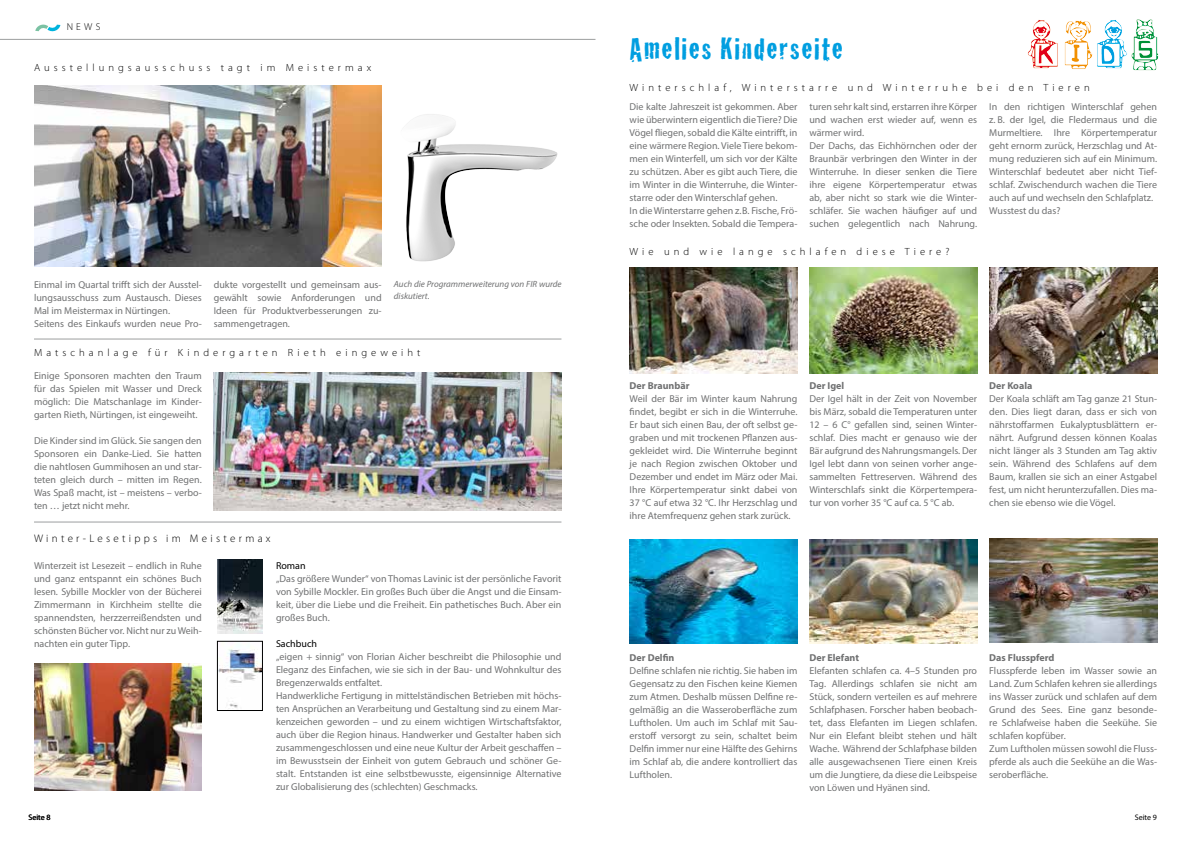
<style>
.page{position:relative;width:1191px;height:842px;background:#fff}
.page>*{position:absolute;margin:0;border:0;box-sizing:border-box;transform-origin:0 0}
.t1{font:31.8px "Cracked";letter-spacing:.05em;color:#009ee0}
.t2{font:300 11px "Myriad Pro";letter-spacing:.3em;color:#000}
.t3{font:300 10.4px "Myriad Pro";letter-spacing:.38em;color:#000}
.t4{font:10px/13px "Myriad Pro";color:#707172;text-align:justify}
.t5{font:700 10px "Myriad Pro";color:#707172}
.t6{font:10px "Myriad Pro";color:#000}
.t7{font:300 10px "Myriad Pro";color:#000}
.t8{font:italic 9px/12px "Myriad Pro";color:#707172}
.t9{font:8px "Myriad Pro";color:#000}
</style>
<div class="page">
<svg style="left:35px;top:24px;width:25px;height:8px"></svg>
<hr style="left:0;top:39px;width:595px;height:1px;background:#9c9e9f">
<img style="left:1027px;top:19px;width:132px;height:52px">
<img style="left:629px;top:539px;width:168px;height:105px">
<img style="left:809px;top:539px;width:168px;height:104px">
<img style="left:989px;top:539px;width:168px;height:104px">
<img style="left:989px;top:267px;width:168px;height:106px">
<img style="left:809px;top:267px;width:168px;height:106px">
<img style="left:629px;top:267px;width:168px;height:106px">
<hr style="left:34px;top:339px;width:527px;height:1px;background:#9c9e9f">
<hr style="left:34px;top:522px;width:527px;height:1px;background:#9c9e9f">
<img style="left:34px;top:86px;width:348px;height:181px">
<img style="left:214px;top:373px;width:347px;height:137px">
<img style="left:406px;top:114px;width:152px;height:148px">
<img style="left:217px;top:560px;width:45px;height:74px">
<img style="left:219px;top:647px;width:41px;height:61px">
<div style="left:217px;top:641px;width:45px;height:70px;border:1px solid #000"></div>
<img style="left:34px;top:664px;width:168px;height:127px">
<p class="t7" style="left:67px;top:22px;width:35px">News</p>
<p class="t3" style="left:34px;top:62px;width:339px">Ausstellungsausschuss tagt im Meistermax</p>
<p class="t4" style="left:34px;top:278px;width:169px;text-align:left">Einmal im Quartal trifft sich der Ausstel&shy;lungsausschuss zum Austausch. Dieses Mal im Meistermax in Nürtingen.<br>Seitens des Einkaufs wurden neue Pro-</p>
<p class="t4" style="left:214px;top:278px;width:169px">dukte vorgestellt und gemeinsam aus&shy;gewählt sowie Anforderungen und Ideen für Produktverbesserungen zu&shy;sammengetragen.</p>
<p class="t8" style="left:394px;top:278px;width:169px">Auch die Programmerweiterung von FIR wurde diskutiert.</p>
<p class="t3" style="left:34px;top:347px;width:388px">Matschanlage für Kindergarten R ieth eingeweiht</p>
<p class="t4" style="left:34px;top:369px;width:169px">Einige Sponsoren machten den Traum für das Spielen mit Wasser und Dreck möglich: Die Matschanlage im Kinder&shy;garten Rieth, Nürtingen, ist eingeweiht.</p>
<p class="t4" style="left:34px;top:434px;width:169px">Die Kinder sind im Glück. Sie sangen den Sponsoren ein Danke-Lied. Sie hatten die nahtlosen Gummihosen an und star&shy;teten gleich durch – mitten im Regen.<br>Was Spaß macht, ist – meistens – verbo&shy;ten … jetzt nicht mehr.</p>
<p class="t2" style="left:34px;top:532px;width:238px">Winter-Lesetipps im Meistermax</p>
<p class="t4" style="left:34px;top:558px;width:169px">Winterzeit ist Lesezeit – endlich in Ruhe und ganz entspannt ein schönes Buch lesen. Sybille Mockler von der Bücherei Zimmermann in Kirchheim stellte die spannendsten, herzzerreißendsten und schönsten Bücher vor. Nicht nur zu Weih&shy;nachten ein guter Tipp.</p>
<p class="t9" style="left:28px;top:812px;width:24px">Seite 8</p>
<p class="t6" style="left:276px;top:559px;width:31px">Roman</p>
<p class="t4" style="left:276px;top:571px;width:287px">„Das größere Wunder“ von Thomas Lavinic ist der persönliche Favorit von Sybille Mockler. Ein großes Buch über die Angst und die Einsam&shy;keit, über die Liebe und die Freiheit. Ein pathetisches Buch. Aber ein großes Buch.</p>
<p class="t6" style="left:276px;top:637px;width:43px">Sachbuch</p>
<p class="t4" style="left:276px;top:649px;width:287px;text-align:left">„eigen + sinnig“ von Florian Aicher beschreibt die Philosophie und Eleganz des Einfachen, wie sie sich in der Bau- und Wohnkultur des Bregenzerwalds entfaltet.<br>Handwerkliche Fertigung in mittelständischen Betrieben mit höchs&shy;ten Ansprüchen an Verarbeitung und Gestaltung sind zu einem Mar&shy;kenzeichen geworden – und zu einem wichtigen Wirtschaftsfaktor, auch über die Region hinaus. Handwerker und Gestalter haben sich zusammengeschlossen und eine neue Kultur der Arbeit geschaffen – im Bewusstsein der Einheit von gutem Gebrauch und schöner Ge&shy;stalt. Entstanden ist eine selbstbewusste, eigensinnige Alternative zur Globalisierung des (schlechten) Geschmacks.</p>
<h1 class="t1" style="left:629px;top:23px;width:215px">Amelies Kinderseite</h1>
<p class="t3" style="left:629px;top:81px;width:461px">Winterschlaf, Winterstarre und Winterruhe bei den Tieren</p>
<p class="t4" style="left:629px;top:100px;width:169px;text-align:left">Die kalte Jahreszeit ist gekommen. Aber wie überwintern eigentlich die Tiere? Die Vögel fliegen, sobald die Kälte eintrifft, in eine wärmere Region. Viele Tiere bekom&shy;men ein Winterfell, um sich vor der Kälte zu schützen. Aber es gibt auch Tiere, die im Winter in die Winterruhe, die Winter&shy;starre oder den Winterschlaf gehen.<br>In die Winterstarre gehen z.B. Fische, Frö&shy;sche oder Insekten. Sobald die Tempera-</p>
<p class="t4" style="left:809px;top:100px;width:169px;text-align:left">turen sehr kalt sind, erstarren ihre Körper und wachen erst wieder auf, wenn es wärmer wird.<br>Der Dachs, das Eichhörnchen oder der Braunbär verbringen den Winter in der Winterruhe. In dieser senken die Tiere ihre eigene Körpertemperatur etwas ab, aber nicht so stark wie die Winter&shy;schläfer. Sie wachen häufiger auf und suchen gelegentlich nach Nahrung.</p>
<p class="t4" style="left:989px;top:100px;width:169px;text-align:left">In den richtigen Winterschlaf gehen z. B. der Igel, die Fledermaus und die Murmeltiere. Ihre Körpertemperatur geht ernorm zurück, Herzschlag und At&shy;mung reduzieren sich auf ein Minimum.<br>Winterschlaf bedeutet aber nicht Tief&shy;schlaf. Zwischendurch wachen die Tiere auch auf und wechseln den Schlafplatz.<br>Wusstest du das?</p>
<p class="t3" style="left:629px;top:246px;width:321px">Wie und wie lange schlafen diese Tiere?</p>
<p class="t5" style="left:629px;top:379px;width:61px">Der Braunbär</p>
<p class="t4" style="left:629px;top:392px;width:169px">Weil der Bär im Winter kaum Nahrung findet, begibt er sich in die Winterruhe.<br>Er baut sich einen Bau, der oft selbst ge&shy;graben und mit trockenen Pflanzen aus&shy;gekleidet wird. Die Winterruhe beginnt je nach Region zwischen Oktober und Dezember und endet im März oder Mai.<br>Ihre Körpertemperatur sinkt dabei von 37 °C auf etwa 32 °C. Ihr Herzschlag und ihre Atemfrequenz gehen stark zurück.</p>
<p class="t5" style="left:809px;top:379px;width:36px">Der Igel</p>
<p class="t4" style="left:809px;top:392px;width:169px">Der Igel hält in der Zeit von November bis März, sobald die Temperaturen unter 12 – 6 C° gefallen sind, seinen Winter&shy;schlaf. Dies macht er genauso wie der Bär aufgrund des Nahrungsmangels. Der Igel lebt dann von seinen vorher ange&shy;sammelten Fettreserven. Während des Winterschlafs sinkt die Körpertempera&shy;tur von vorher 35 °C auf ca. 5 °C ab.</p>
<p class="t5" style="left:989px;top:379px;width:45px">Der Koala</p>
<p class="t4" style="left:989px;top:392px;width:169px">Der Koala schläft am Tag ganze 21 Stun&shy;den. Dies liegt daran, dass er sich von nährstoffarmen Eukalyptusblättern er&shy;nährt. Aufgrund dessen können Koalas nicht länger als 3 Stunden am Tag aktiv sein. Während des Schlafens auf dem Baum, krallen sie sich an einer Astgabel fest, um nicht herunterzufallen. Dies ma&shy;chen sie ebenso wie die Vögel.</p>
<p class="t5" style="left:629px;top:651px;width:46px">Der Delfin</p>
<p class="t4" style="left:629px;top:664px;width:169px">Delfine schlafen nie richtig. Sie haben im Gegensatz zu den Fischen keine Kiemen zum Atmen. Deshalb müssen Delfine re&shy;gelmäßig an die Wasseroberfläche zum Luftholen. Um auch im Schlaf mit Sau&shy;erstoff versorgt zu sein, schaltet beim Delfin immer nur eine Hälfte des Gehirns im Schlaf ab, die andere kontrolliert das Luftholen.</p>
<p class="t5" style="left:809px;top:651px;width:51px">Der Elefant</p>
<p class="t4" style="left:809px;top:664px;width:169px">Elefanten schlafen ca. 4–5 Stunden pro Tag. Allerdings schlafen sie nicht am Stück, sondern verteilen es auf mehrere Schlafphasen. Forscher haben beobach&shy;tet, dass Elefanten im Liegen schlafen.<br>Nur ein Elefant bleibt stehen und hält Wache. Während der Schlafphase bilden alle ausgewachsenen Tiere einen Kreis um die Jungtiere, da diese die Leibspeise von Löwen und Hyänen sind.</p>
<p class="t5" style="left:989px;top:651px;width:67px">Das Flusspferd</p>
<p class="t4" style="left:989px;top:664px;width:169px;text-align:left">Flusspferde leben im Wasser sowie an Land. Zum Schlafen kehren sie allerdings ins Wasser zurück und schlafen auf dem Grund des Sees. Eine ganz besonde&shy;re Schlafweise haben die Seekühe. Sie schlafen kopfüber.<br>Zum Luftholen müssen sowohl die Fluss&shy;pferde als auch die Seekühe an die Was&shy;seroberfläche.</p>
<p class="t9" style="left:1134px;top:812px;width:24px">Seite 9</p>
</div>
